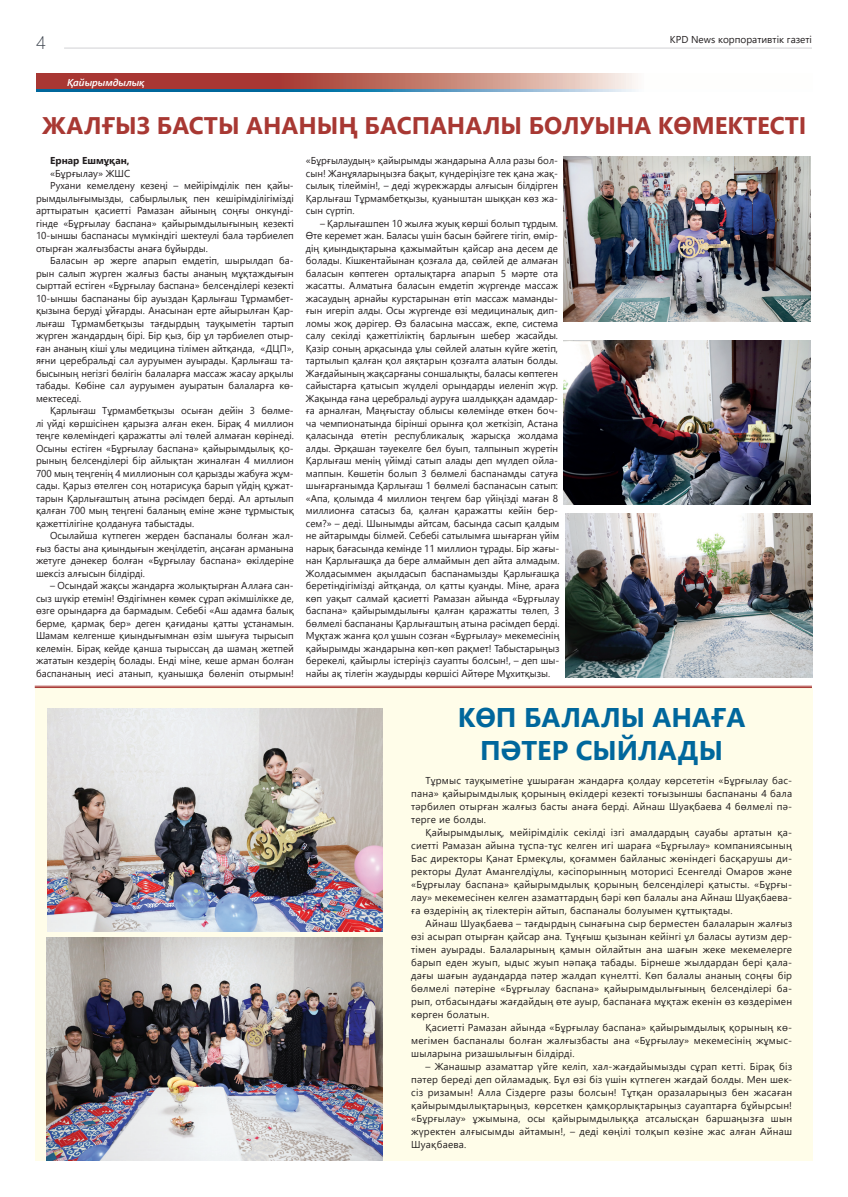
<style>
.page{position:relative;width:848px;height:1197px;background:#fff}
.page>*{position:absolute;margin:0;border:0;box-sizing:border-box;transform-origin:0 0}
.t1{font:700 27px/32.4px "Segoe UI";color:#00679c;text-align:center}
.t2{font:700 24px "Segoe UI";color:#a83833}
.t3{font:300 18px "Segoe UI";color:#3d444e}
.t4{font:10px/12.5px "Segoe UI";color:#231f20;text-align:justify}
.t5{font:700 10px "Segoe UI";color:#231f20}
.t6{font:italic 600 10px "Segoe UI";color:#fff}
</style>
<div class="page">
<hr style="left:64px;top:48px;width:748px;height:1px;background:#d1d2d4">
<div style="left:36px;top:688px;width:776px;height:472px;background:#fffde9"></div>
<svg style="left:37px;top:73px;width:599px;height:17px;background:#b66d68"></svg>
<svg style="left:37px;top:90px;width:599px;height:2px"></svg>
<img style="left:47px;top:708px;width:335px;height:222px">
<img style="left:46px;top:937px;width:336px;height:223px">
<img style="left:564px;top:157px;width:246px;height:164px">
<img style="left:564px;top:340px;width:246px;height:164px">
<img style="left:565px;top:513px;width:247px;height:164px">
<hr style="left:35px;top:687px;width:777px;height:1px;background:#a83833">
<hr style="left:35px;top:686px;width:777px;height:1px;background:#a83833">
<h3 class="t3" style="left:36px;top:26px;width:11px">4</h3>
<p class="t4" style="left:670px;top:33px;width:143px">KPD News корпоративтік газеті</p>
<p class="t6" style="left:67px;top:73px;width:79px">Қайырымдылық</p>
<h2 class="t2" style="left:42px;top:103px;width:766px">ЖАЛҒЫЗ БАСТЫ АНАНЫҢ БАСПАНАЛЫ БОЛУЫНА КӨМЕКТЕСТІ</h2>
<p class="t5" style="left:50px;top:151px;width:81px">Ернар Ешмұқан,</p>
<p class="t4" style="left:50px;top:166px;width:82px">«Бұрғылау» ЖШС</p>
<p class="t4" style="left:50px;top:178px;width:245px">Рухани кемелдену кезеңі – мейірімділік пен қайы-</p>
<p class="t4" style="left:36px;top:191px;width:259px">рымдылығымызды, сабырлылық пен кешірімділігімізді</p>
<p class="t4" style="left:36px;top:203px;width:259px">арттыратын қасиетті Рамазан айының соңғы онкүнді-</p>
<p class="t4" style="left:36px;top:216px;width:259px">гінде «Бұрғылау баспана» қайырымдылығының кезекті</p>
<p class="t4" style="left:36px;top:228px;width:259px">10-ыншы баспанасы мүмкіндігі шектеулі бала тәрбиелеп</p>
<p class="t4" style="left:36px;top:241px;width:173px">отырған жалғызбасты анаға бұйырды.</p>
<p class="t4" style="left:50px;top:253px;width:245px">Баласын әр жерге апарып емдетіп, шырылдап ба-</p>
<p class="t4" style="left:36px;top:266px;width:259px">рын салып жүрген жалғыз басты ананың мұқтаждығын</p>
<p class="t4" style="left:36px;top:278px;width:259px">сырттай естіген «Бұрғылау баспана» белсенділері кезекті</p>
<p class="t4" style="left:36px;top:291px;width:259px">10-ыншы баспананы бір ауыздан Қарлығаш Тұрмамбет-</p>
<p class="t4" style="left:36px;top:303px;width:259px">қызына беруді ұйғарды. Анасынан ерте айырылған Қар-</p>
<p class="t4" style="left:36px;top:316px;width:259px">лығаш Тұрмамбетқызы тағдырдың тауқыметін тартып</p>
<p class="t4" style="left:36px;top:328px;width:259px">жүрген жандардың бірі. Бір қыз, бір ұл тәрбиелеп отыр-</p>
<p class="t4" style="left:36px;top:341px;width:259px">ған ананың кіші ұлы медицина тілімен айтқанда, «ДЦП»,</p>
<p class="t4" style="left:36px;top:353px;width:259px">яғни церебральді сал ауруымен ауырады. Қарлығаш та-</p>
<p class="t4" style="left:36px;top:366px;width:259px">бысының негізгі бөлігін балаларға массаж жасау арқылы</p>
<p class="t4" style="left:36px;top:378px;width:259px">табады. Көбіне сал ауруымен ауыратын балаларға кө-</p>
<p class="t4" style="left:36px;top:391px;width:47px">мектеседі.</p>
<p class="t4" style="left:50px;top:403px;width:245px">Қарлығаш Тұрмамбетқызы осыған дейін 3 бөлме-</p>
<p class="t4" style="left:36px;top:416px;width:259px">лі үйді көршісінен қарызға алған екен. Бірақ 4 миллион</p>
<p class="t4" style="left:36px;top:428px;width:259px">теңге көлеміндегі қаражатты әлі төлей алмаған көрінеді.</p>
<p class="t4" style="left:36px;top:441px;width:259px">Осыны естіген «Бұрғылау баспана» қайырымдылық қо-</p>
<p class="t4" style="left:36px;top:453px;width:259px">рының белсенділері бір айлықтан жиналған 4 миллион</p>
<p class="t4" style="left:36px;top:466px;width:259px">700 мың теңгенің 4 миллионын сол қарызды жабуға жұм-</p>
<p class="t4" style="left:36px;top:478px;width:259px">сады. Қарыз өтелген соң нотарисуқа барып үйдің құжат-</p>
<p class="t4" style="left:36px;top:491px;width:259px">тарын Қарлығаштың атына рәсімдеп берді. Ал артылып</p>
<p class="t4" style="left:36px;top:503px;width:259px">қалған 700 мың теңгені баланың еміне және тұрмыстық</p>
<p class="t4" style="left:36px;top:516px;width:160px">қажеттілігіне қолдануға табыстады.</p>
<p class="t4" style="left:50px;top:528px;width:245px">Осылайша күтпеген жерден баспаналы болған жал-</p>
<p class="t4" style="left:36px;top:541px;width:259px">ғыз басты ана қиындығын жеңілдетіп, аңсаған арманына</p>
<p class="t4" style="left:36px;top:553px;width:259px">жетуге дәнекер болған «Бұрғылау баспана» өкілдеріне</p>
<p class="t4" style="left:36px;top:566px;width:110px">шексіз алғысын білдірді.</p>
<p class="t4" style="left:36px;top:578px;width:259px;text-indent:14px">– Осындай жақсы жандарға жолықтырған Аллаға сан&shy;сыз шүкір етемін! Өздігімнен көмек сұрап әкімшілікке де, өзге орындарға да бармадым. Себебі «Аш адамға балық берме, қармақ бер» деген қағиданы қатты ұстанамын.<br>Шамам келгенше қиындығымнан өзім шығуға тырысып келемін. Бірақ кейде қанша тырыссаң да шамаң жетпей жататын кездерің болады. Енді міне, кеше арман болған баспананың иесі атанып, қуанышқа бөленіп отырмын!</p>
<p class="t4" style="left:306px;top:153px;width:254px">«Бұрғылаудың» қайырымды жандарына Алла разы бол&shy;сын! Жанұяларыңызға бақыт, күндеріңізге тек қана жақ&shy;сылық тілеймін!, – деді жүрекжарды алғысын білдірген Қарлығаш Тұрмамбетқызы, қуаныштан шыққан көз жа&shy;сын сүртіп.</p>
<p class="t4" style="left:306px;top:216px;width:255px;text-align:left;text-indent:14px">– Қарлығашпен 10 жылға жуық көрші болып тұрдым.<br>Өте керемет жан. Баласы үшін басын бәйгеге тігіп, өмір&shy;дің қиындықтарына қажымайтын қайсар ана десем де болады. Кішкентайынан қозғала да, сөйлей де алмаған баласын көптеген орталықтарға апарып 5 мәрте ота жасатты. Алматыға баласын емдетіп жүргенде массаж жасаудың арнайы курстарынан өтіп массаж маманды&shy;ғын игеріп алды. Осы жүргенде өзі медициналық дип&shy;ломы жоқ дәрігер. Өз баласына массаж, екпе, система салу секілді қажеттіліктің барлығын шебер жасайды.<br>Қазір соның арқасында ұлы сөйлей алатын күйге жетіп, тартылып қалған қол аяқтарын қозғалта алатын болды.<br>Жағдайының жақсарғаны соншалықты, баласы көптеген сайыстарға қатысып жүлделі орындарды иеленіп жүр.<br>Жақында ғана церебральді ауруға шалдыққан адамдар&shy;ға арналған, Маңғыстау облысы көлемінде өткен боч&shy;ча чемпионатында бірінші орынға қол жеткізіп, Астана қаласында өтетін республикалық жарысқа жолдама алды. Әрқашан тәуекелге бел буып, талпынып жүретін Қарлығаш менің үйімді сатып алады деп мүлдеп ойла&shy;маппын. Көшетін болып 3 бөлмелі баспанамды сатуға шығарғанымда Қарлығаш 1 бөлмелі баспанасын сатып: «Апа, қолымда 4 миллион теңгем бар үйіңізді маған 8 миллионға сатасыз ба, қалған қаражатты кейін бер&shy;сем?» – деді. Шынымды айтсам, басында сасып қалдым не айтарымды білмей. Себебі сатылымға шығарған үйім нарық бағасында кемінде 11 миллион тұрады. Бір жағы&shy;нан Қарлығашқа да бере алмаймын деп айта алмадым.<br>Жолдасыммен ақылдасып баспанамызды Қарлығашқа беретіндігімізді айтқанда, ол қатты қуанды. Міне, араға көп уақыт салмай қасиетті Рамазан айында «Бұрғылау баспана» қайырымдылығы қалған қаражатты төлеп, 3 бөлмелі баспананы Қарлығаштың атына рәсімдеп берді.<br>Мұқтаж жанға қол ұшын созған «Бұрғылау» мекемесінің қайырымды жандарына көп-көп рақмет! Табыстарыңыз берекелі, қайырлы істеріңіз сауапты болсын!, – деп шы&shy;найы ақ тілегін жаудырды көршісі Айтөре Мұхитқызы.</p>
<h1 class="t1" style="left:458px;top:699px;width:289px">КӨП БАЛАЛЫ АНАҒА<br>ПӘТЕР СЫЙЛАДЫ</h1>
<p class="t4" style="left:411px;top:772px;width:382px;line-height:13px;text-indent:14px">Тұрмыс тауқыметіне ұшыраған жандарға қолдау көрсететін «Бұрғылау бас&shy;пана» қайырымдылық қорының өкілдері кезекті тоғызыншы баспананы 4 бала тәрбилеп отырған жалғыз басты анаға берді. Айнаш Шуақбаева 4 бөлмелі пә&shy;терге ие болды.</p>
<p class="t4" style="left:411px;top:824px;width:382px;line-height:13px;text-indent:14px">Қайырымдылық, мейірімділік секілді ізгі амалдардың сауабы артатын қа&shy;сиетті Рамазан айына тұспа-тұс келген игі шараға «Бұрғылау» компаниясының Бас директоры Қанат Ермекұлы, қоғаммен байланыс жөніндегі басқарушы ди&shy;ректоры Дулат Амангелдіұлы, кәсіпорынның моторисі Есенгелді Омаров және «Бұрғылау баспана» қайырымдылық қорының белсенділері қатысты. «Бұрғы&shy;лау» мекемесінен келген азаматтардың бәрі көп балалы ана Айнаш Шуақбаева&shy;ға өздерінің ақ тілектерін айтып, баспаналы болуымен құттықтады.</p>
<p class="t4" style="left:411px;top:915px;width:382px;line-height:13px;text-indent:14px">Айнаш Шуақбаева – тағдырдың сынағына сыр берместен балаларын жалғыз өзі асырап отырған қайсар ана. Тұңғыш қызынан кейінгі ұл баласы аутизм дер&shy;тімен ауырады. Балаларының қамын ойлайтын ана шағын жеке мекемелерге барып еден жуып, ыдыс жуып нәпақа табады. Бірнеше жылдардан бері қала&shy;дағы шағын аудандарда пәтер жалдап күнелтті. Көп балалы ананың соңғы бір бөлмелі пәтеріне «Бұрғылау баспана» қайырымдылығының белсенділері ба&shy;рып, отбасындағы жағдайдың өте ауыр, баспанаға мұқтаж екенін өз көздерімен көрген болатын.</p>
<p class="t4" style="left:411px;top:1019px;width:382px;line-height:13px;text-indent:14px">Қасиетті Рамазан айында «Бұрғылау баспана» қайырымдылық қорының кө&shy;мегімен баспаналы болған жалғызбасты ана «Бұрғылау» мекемесінің жұмыс&shy;шыларына ризашылығын білдірді.</p>
<p class="t4" style="left:411px;top:1058px;width:382px;line-height:13px;text-indent:14px">– Жанашыр азаматтар үйге келіп, хал-жағдайымызды сұрап кетті. Бірақ біз пәтер береді деп ойламадық. Бұл өзі біз үшін күтпеген жағдай болды. Мен шек&shy;сіз ризамын! Алла Сіздерге разы болсын! Тұтқан оразаларыңыз бен жасаған қайырымдылықтарыңыз, көрсеткен қамқорлықтарыңыз сауаптарға бұйырсын! «Бұрғылау» ұжымына, осы қайырымдылыққа атсалысқан баршаңызға шын жүректен алғысымды айтамын!, – деді көңілі толқып көзіне жас алған Айнаш Шуақбаева.</p>
</div>
